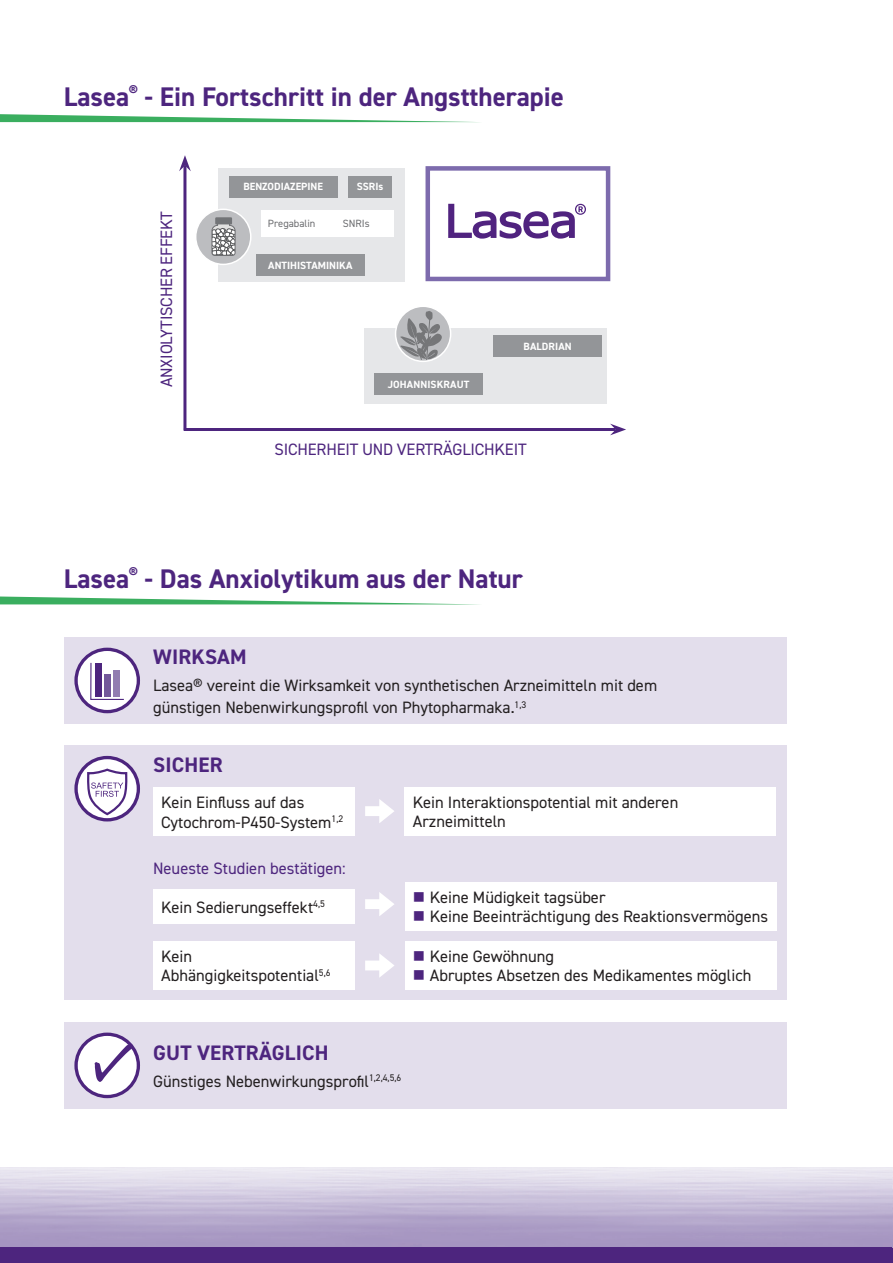
<style>
.page{position:relative;width:893px;height:1263px;background:#fff}
.page>*{position:absolute;margin:0;border:0;box-sizing:border-box;transform-origin:0 0}
.t1{font:700 27px "DIN2014";color:#4d257e}
.t2{font:700 21px "DIN2014";letter-spacing:.01em;color:#4d257e}
.t3{font:16.5px/19.5px "DIN2014";color:#231f20}
.t4{font:16.5px "DIN2014";letter-spacing:-.01em;color:#4d257e}
.t5{font:700 10.5px "DIN2014";color:#fff}
.t6{font:10.5px "DIN2014";color:#6c6d70}
.s1{color:#4d257e}
</style>
<div class="page">
<div style="left:0;top:1247px;width:893px;height:16px;background:#4d257e"></div>
<svg style="left:0;top:114px;width:473px;height:8px"></svg>
<div style="left:218px;top:169px;width:186px;height:113px;background:#e6e7e9"></div>
<div style="left:364px;top:328px;width:242px;height:76px;background:#e6e7e9"></div>
<hr style="left:183px;top:166px;width:3px;height:265px;background:#4d257e">
<svg style="left:179px;top:155px;width:12px;height:16px"></svg>
<hr style="left:184px;top:428px;width:432px;height:3px;background:#4d257e">
<svg style="left:610px;top:424px;width:16px;height:11px"></svg>
<div style="left:230px;top:176px;width:108px;height:21px;background:#939598"></div>
<div style="left:256px;top:254px;width:108px;height:22px;background:#939598"></div>
<div style="left:375px;top:373px;width:108px;height:22px;background:#939598"></div>
<div style="left:494px;top:335px;width:108px;height:21px;background:#939598"></div>
<div style="left:261px;top:210px;width:132px;height:26px;background:#fff"></div>
<div style="left:349px;top:176px;width:43px;height:21px;background:#939598"></div>
<div style="left:196px;top:209px;width:55px;height:55px;background:#bcbdc0;border-radius:50%"></div>
<div style="left:195px;top:209px;width:57px;height:56px;border:2px solid #fff;border-radius:50%"></div>
<svg style="left:396px;top:306px;width:55px;height:55px"></svg>
<svg style="left:399px;top:311px;width:44px;height:50px;background:#a4a5a8"></svg>
<div style="left:395px;top:305px;width:56px;height:57px;border:2px solid #fff;border-radius:50%"></div>
<div style="left:425px;top:166px;width:185px;height:115px;border:4px solid #7d6bad"></div>
<svg style="left:212px;top:224px;width:23px;height:32px"></svg>
<div style="left:215px;top:217px;width:17px;height:7px;background:#727477"></div>
<svg style="left:448px;top:204px;width:138px;height:35px"></svg>
<svg style="left:0;top:596px;width:452px;height:8px"></svg>
<div style="left:64px;top:637px;width:723px;height:87px;background:#e3deec"></div>
<svg style="left:76px;top:649px;width:62px;height:63px;background:#e7e2ee"></svg>
<svg style="left:90px;top:662px;width:35px;height:38px"></svg>
<div style="left:74px;top:648px;width:66px;height:65px;border:3px solid #4d257e;border-radius:50%"></div>
<div style="left:64px;top:1022px;width:723px;height:87px;background:#e3deec"></div>
<svg style="left:76px;top:1034px;width:62px;height:62px"></svg>
<svg style="left:94px;top:1044px;width:39px;height:38px"></svg>
<div style="left:74px;top:1032px;width:66px;height:66px;border:3px solid #4d257e;border-radius:50%"></div>
<div style="left:64px;top:745px;width:723px;height:255px;background:#e3deec"></div>
<div style="left:405px;top:787px;width:371px;height:48px;background:#fff"></div>
<svg style="left:76px;top:757px;width:62px;height:63px"></svg>
<div style="left:74px;top:756px;width:66px;height:65px;border:3px solid #4d257e;border-radius:50%"></div>
<svg style="left:86px;top:767px;width:43px;height:50px;background:#d6cde1"></svg>
<div style="left:405px;top:882px;width:371px;height:48px;background:#fff"></div>
<div style="left:153px;top:787px;width:202px;height:49px;background:#fff"></div>
<div style="left:405px;top:941px;width:371px;height:48px;background:#fff"></div>
<svg style="left:365px;top:799px;width:29px;height:24px"></svg>
<svg style="left:365px;top:892px;width:29px;height:24px"></svg>
<div style="left:153px;top:941px;width:202px;height:48px;background:#fff"></div>
<div style="left:153px;top:889px;width:202px;height:34px;background:#fff"></div>
<svg style="left:365px;top:954px;width:29px;height:23px"></svg>
<img style="left:892px;top:1167px;width:1px;height:80px">
<h1 class="t1" style="left:64px;top:79px;width:502px">Lasea<sup>®</sup> - Ein Fortschritt in der Angsttherapie</h1>
<p class="t4" style="left:156px;top:387px;width:178px;rotate:-90deg">ANXIOLYTISCHER EFFEKT</p>
<p class="t5" style="left:243px;top:179px;width:81px">BENZODIAZEPINE</p>
<p class="t5" style="left:357px;top:179px;width:28px">SSRIs</p>
<p class="t6" style="left:268px;top:217px;width:49px">Pregabalin</p>
<p class="t6" style="left:343px;top:217px;width:28px">SNRIs</p>
<p class="t5" style="left:268px;top:259px;width:86px">ANTIHISTAMINIKA</p>
<p class="t5" style="left:388px;top:378px;width:83px">JOHANNISKRAUT</p>
<p class="t5" style="left:524px;top:339px;width:50px">BALDRIAN</p>
<p class="t4" style="left:274px;top:439px;width:254px">SICHERHEIT UND VERTRÄGLICHKEIT</p>
<h1 class="t1" style="left:64px;top:561px;width:461px">Lasea<sup>®</sup> - Das Anxiolytikum aus der Natur</h1>
<p class="t2" style="left:153px;top:643px;width:95px">WIRKSAM</p>
<p class="t3" style="left:153px;top:673px;width:506px;line-height:22.5px">Lasea® vereint die Wirksamkeit von synthetischen Arzneimitteln mit dem günstigen Nebenwirkungsprofil von Phytopharmaka.<sup>1,3</sup></p>
<p class="t2" style="left:153px;top:751px;width:71px">SICHER</p>
<p class="t3" style="left:161px;top:792px;width:183px">Kein Einfluss auf das<br>Cytochrom-P450-System<sup>1,2</sup></p>
<p class="t4" style="left:153px;top:858px;width:194px">Neueste Studien bestätigen:</p>
<p class="t3" style="left:161px;top:897px;width:165px">Kein Sedierungseffekt<sup>4,5</sup></p>
<p class="t3" style="left:161px;top:946px;width:171px">Kein<br>Abhängigkeitspotential<sup>5,6</sup></p>
<p class="t3" style="left:413px;top:792px;width:267px">Kein Interaktionspotential mit anderen<br>Arzneimitteln</p>
<p class="t3" style="left:413px;top:887px;width:194px"><span class="s1">■</span> Keine Müdigkeit tagsüber</p>
<p class="t3" style="left:413px;top:906px;width:357px"><span class="s1">■</span> Keine Beeinträchtigung des Reaktionsvermögens</p>
<p class="t3" style="left:413px;top:946px;width:143px"><span class="s1">■</span> Keine Gewöhnung</p>
<p class="t3" style="left:413px;top:966px;width:340px"><span class="s1">■</span> Abruptes Absetzen des Medikamentes möglich</p>
<p class="t2" style="left:153px;top:1039px;width:177px">GUT VERTRÄGLICH</p>
<p class="t3" style="left:153px;top:1071px;width:250px">Günstiges Nebenwirkungsprofil<sup>1,2,4,5,6</sup></p>
</div>
